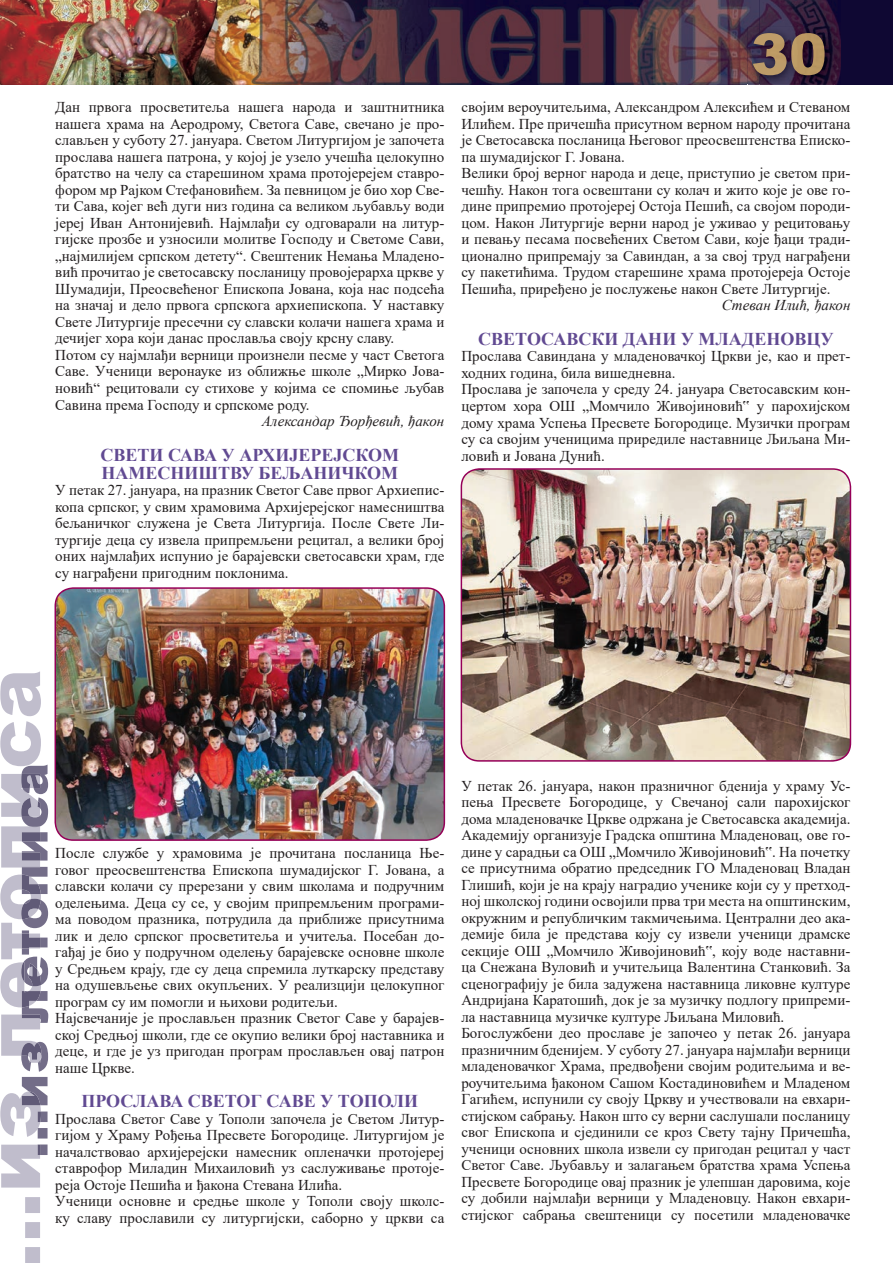
<style>
.page{position:relative;width:893px;height:1263px;background:#fff}
.page>*{position:absolute;margin:0;border:0;box-sizing:border-box;transform-origin:0 0}
.t1{font:700 18px/18px "Times New Roman";color:#614a92}
.t2{font:15px/16.5px "Times New Roman";color:#231f20}
.t3{font:italic 15px "Times New Roman";color:#231f20}
</style>
<div class="page">
<div style="left:0;top:0;width:893px;height:85px;background:#0f0833"></div>
<img style="left:0;top:0;width:841px;height:85px">
<img style="left:252px;top:0;width:257px;height:85px">
<img style="left:630px;top:0;width:130px;height:85px">
<img style="left:760px;top:27px;width:75px;height:58px">
<img style="left:748px;top:27px;width:12px;height:58px">
<img style="left:760px;top:33px;width:65px;height:42px">
<img style="left:753px;top:33px;width:7px;height:42px">
<svg style="left:0;top:671px;width:48px;height:592px"></svg>
<img style="left:55px;top:587px;width:390px;height:254px">
<img style="left:461px;top:468px;width:390px;height:294px">
<p class="t2" style="left:55px;top:99px;width:391px">Дан првога просветитеља нашега народа и заштнитника нашега храма на Аеродрому, Светога Саве, свечано је про&shy;слављен у суботу 27. јануара. Светом Литургијом је започета прослава нашега патрона, у којој је узело учешћа целокупно братство на челу са старешином храма протојерејем ставро&shy;фором мр Рајком Стефановићем. За певницом је био хор Све&shy;ти Сава, којег већ дуги низ година са великом љубављу води јереј Иван Антонијевић. Најмлађи су одговарали на литур&shy;гијске прозбе и узносили молитве Господу и Светоме Сави, „најмилијем српском детету“. Свештеник Немања Младено&shy;вић прочитао је светосавску посланицу провојерарха цркве у Шумадији, Преосвећеног Епископа Јована, која нас подсећа на значај и дело првога српскога архиепископа. У наставку Свете Литургије пресечни су славски колачи нашега храма и дечијег хора који данас прославља своју крсну славу.<br>Потом су најмлађи верници произнели песме у част Светога Саве. Ученици веронауке из оближње школе „Мирко Јова&shy;новић“ рецитовали су стихове у којима се спомиње љубав Савина према Господу и српскоме роду.</p>
<p class="t3" style="left:262px;top:411px;width:184px">Александар Ђорђевић, ђакон</p>
<p class="t1" style="left:101px;top:445px;width:300px">СВЕТИ САВА У АРХИЈЕРЕЈСКОМ<br>НАМЕСНИШТВУ БЕЉАНИЧКОМ</p>
<p class="t2" style="left:55px;top:481px;width:391px;text-align:justify">У петак 27. јануара, на празник Светог Саве првог Архиепис&shy;копа српског, у свим храмовима Архијерејског намесништва бељаничког служена је Света Литургија. После Свете Ли&shy;тургије деца су извела припремљени рецитал, а велики број оних најмлађих испунио је барајевски светосавски храм, где су награђени пригодним поклонима.</p>
<p class="t2" style="left:461px;top:99px;width:391px">својим вероучитељима, Александром Алексићем и Стеваном Илићем. Пре причешћа присутном верном народу прочитана је Светосавска посланица Његовог преосвештенства Еписко&shy;па шумадијског Г. Јована.<br>Велики број верног народа и деце, приступио је светом при&shy;чешћу. Након тога освештани су колач и жито које је ове го&shy;дине припремио протојереј Остоја Пешић, са својом породи&shy;цом. Након Литургије верни народ је уживао у рецитовању и певању песама посвећених Светом Сави, које ђаци тради&shy;ционално припремају за Савиндан, а за свој труд награђени су пакетићима. Трудом старешине храма протојереја Остоје Пешића, приређено је послужење након Свете Литургије.</p>
<p class="t3" style="left:722px;top:295px;width:130px">Стеван Илић, ђакон</p>
<p class="t1" style="left:478px;top:329px;width:357px">СВЕТОСАВСКИ ДАНИ У МЛАДЕНОВЦУ</p>
<p class="t2" style="left:461px;top:348px;width:391px">Прослава Савиндана у младеновачкој Цркви је, као и прет&shy;ходних година, била вишедневна.<br>Прослава је започела у среду 24. јануара Светосавским кон&shy;цертом хора ОШ „Момчило Живојиновић‟ у парохијском дому храма Успења Пресвете Богородице. Музички програм су са својим ученицима приредиле наставнице Љиљана Ми&shy;ловић и Јована Дунић.</p>
<p class="t2" style="left:55px;top:844px;width:391px">После службе у храмовима је прочитана посланица Ње&shy;говог преосвештенства Епископа шумадијског Г. Јована, а славски колачи су пререзани у свим школама и подручним оделењима. Деца су се, у својим припремљеним програми&shy;ма поводом празника, потрудила да приближе присутнима лик и дело српског просветитеља и учитеља. Посебан до&shy;гађај је био у подручном оделењу барајевске основне школе у Средњем крају, где су деца спремила луткарску представу на одушевљење свих окупљених. У реализцији целокупног програм су им помогли и њихови родитељи.<br>Најсвечаније је прослављен празник Светог Саве у барајев&shy;ској Средњој школи, где се окупио велики број наставника и деце, и где је уз пригодан програм прослављен овај патрон наше Цркве.</p>
<p class="t1" style="left:81px;top:1091px;width:338px">ПРОСЛАВА СВЕТОГ САВЕ У ТОПОЛИ</p>
<p class="t2" style="left:55px;top:1110px;width:391px">Прослава Светог Саве у Тополи започела је Светом Литур&shy;гијом у Храму Рођења Пресвете Богородице. Литургијом је началствовао архијерејски намесник опленачки протојереј ставрофор Миладин Михаиловић уз саслуживање протоје&shy;реја Остоје Пешића и ђакона Стевана Илића.<br>Ученици основне и средње школе у Тополи своју школс&shy;ку славу прославили су литургијски, саборно у цркви са</p>
<p class="t2" style="left:461px;top:777px;width:391px">У петак 26. јануара, након празничног бденија у храму Ус&shy;пења Пресвете Богородице, у Свечаној сали парохијског дома младеновачке Цркве одржана је Светосавска академија.<br>Академију организује Градска општина Младеновац, ове го&shy;дине у сарадњи са ОШ „Момчило Живојиновић‟. На почетку се присутнима обратио председник ГО Младеновац Владан Глишић, који је на крају наградио ученике који су у претход&shy;ној школској години освојили прва три места на општинским, окружним и републичким такмичењима. Централни део ака&shy;демије била је представа коју су извели ученици драмске секције ОШ „Момчило Живојиновић‟, коју воде наставни&shy;ца Снежана Вуловић и учитељица Валентина Станковић. За сценографију је била задужена наставница ликовне културе Андријана Каратошић, док је за музичку подлогу припреми&shy;ла наставница музичке културе Љиљана Миловић.<br>Богослужбени део прославе је започео у петак 26. јануара празничним бденијем. У суботу 27. јануара најмлађи верници младеновачког Храма, предвођени својим родитељима и ве&shy;роучитељима ђаконом Сашом Костадиновићем и Младеном Гагићем, испунили су своју Цркву и учествовали на евхари&shy;стијском сабрању. Након што су верни саслушали посланицу свог Епископа и сјединили се кроз Свету тајну Причешћа, ученици основних школа извели су пригодан рецитал у част Светог Саве. Љубављу и залагањем братства храма Успења Пресвете Богородице овај празник је улепшан даровима, које су добили најмлађи верници у Младеновцу. Након евхари&shy;стијског сабрања свештеници су посетили младеновачке</p>
</div>
